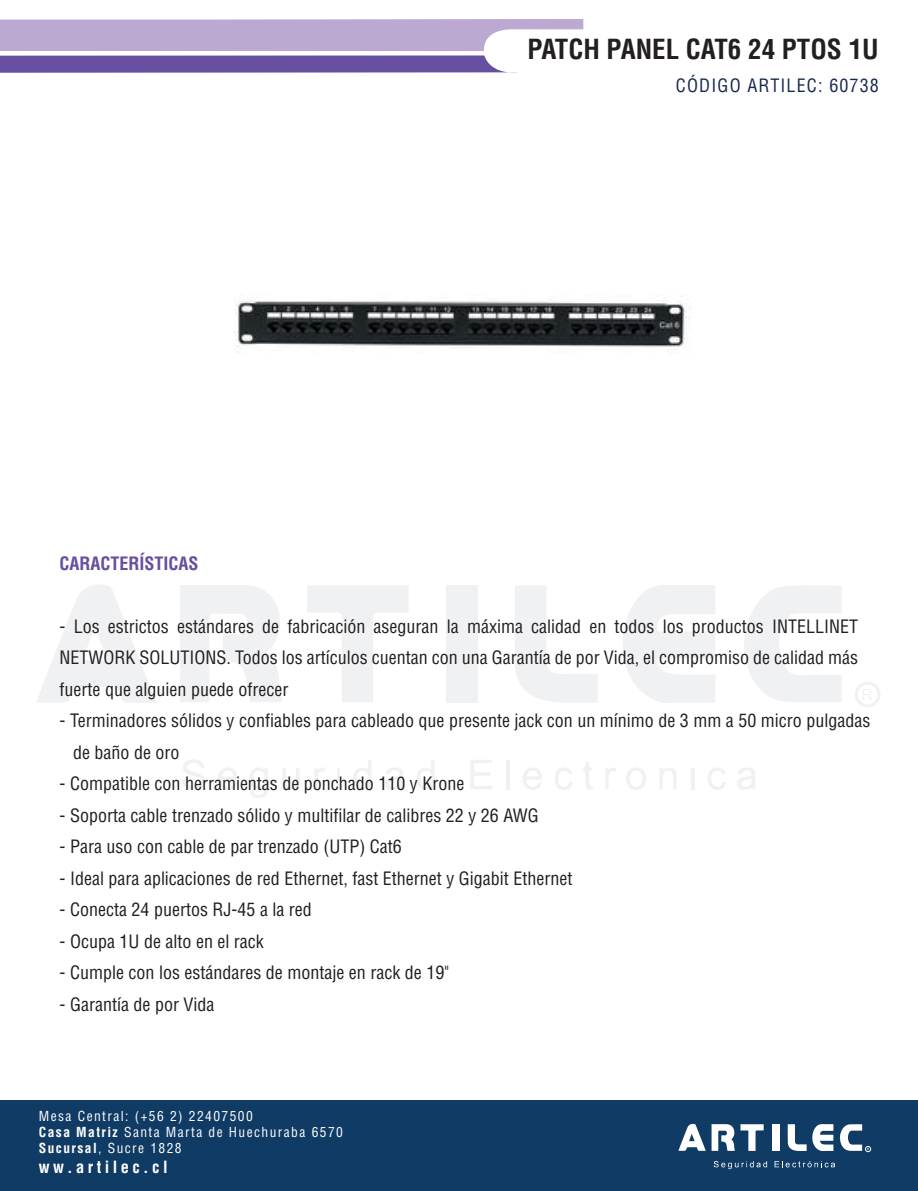
<style>
.page{position:relative;width:918px;height:1191px;background:#fff}
.page>*{position:absolute;margin:0;border:0;box-sizing:border-box;transform-origin:0 0}
.t1{font:700 condensed 27px "Helvetica";color:#231f20}
.t2{font:condensed 18px/31.5px "Helvetica";color:#231f20;text-align:justify}
.t3{font:condensed 18px "Helvetica";letter-spacing:.065em;color:#172850}
.t4{font:700 condensed 18px "Helvetica";color:#664ea0}
.t5{font:700 condensed 16.5px "Helvetica";letter-spacing:.21em;color:#fff}
.t6{font:condensed 13.5px/16.2px "Helvetica";letter-spacing:.105em;color:#fff}
.s1{font-weight:700}
</style>
<div class="page">
<img style="left:234px;top:299px;width:457px;height:55px">
<svg style="left:182px;top:760px;width:23px;height:29px"></svg>
<svg style="left:471px;top:760px;width:21px;height:29px"></svg>
<svg style="left:250px;top:768px;width:18px;height:30px"></svg>
<svg style="left:353px;top:760px;width:18px;height:30px"></svg>
<svg style="left:417px;top:760px;width:18px;height:30px"></svg>
<svg style="left:737px;top:768px;width:18px;height:21px"></svg>
<svg style="left:385px;top:768px;width:18px;height:21px"></svg>
<svg style="left:523px;top:768px;width:19px;height:22px"></svg>
<svg style="left:218px;top:768px;width:19px;height:22px"></svg>
<svg style="left:626px;top:768px;width:20px;height:22px"></svg>
<svg style="left:282px;top:768px;width:17px;height:22px"></svg>
<svg style="left:660px;top:768px;width:16px;height:21px"></svg>
<svg style="left:555px;top:768px;width:17px;height:22px"></svg>
<svg style="left:708px;top:768px;width:18px;height:22px"></svg>
<svg style="left:583px;top:761px;width:10px;height:28px"></svg>
<svg style="left:315px;top:768px;width:10px;height:21px"></svg>
<svg style="left:606px;top:768px;width:10px;height:21px"></svg>
<hr style="left:506px;top:760px;width:3px;height:29px;background:#031634">
<hr style="left:691px;top:768px;width:3px;height:21px;background:#031634">
<svg style="left:337px;top:768px;width:3px;height:21px"></svg>
<div style="left:855px;top:681px;width:26px;height:26px;border:3px solid #031634;border-radius:50%"></div>
<svg style="left:863px;top:689px;width:9px;height:11px"></svg>
<svg style="left:180px;top:585px;width:102px;height:117px"></svg>
<svg style="left:623px;top:585px;width:92px;height:118px"></svg>
<svg style="left:37px;top:585px;width:118px;height:117px"></svg>
<svg style="left:744px;top:586px;width:97px;height:116px"></svg>
<svg style="left:307px;top:586px;width:102px;height:116px"></svg>
<svg style="left:515px;top:586px;width:82px;height:117px"></svg>
<div style="left:446px;top:585px;width:32px;height:117px;background:#f0f1f3"></div>
<svg style="left:0;top:19px;width:583px;height:54px"></svg>
<div style="left:0;top:1100px;width:918px;height:90px;background:#103b64"></div>
<svg style="left:775px;top:1161px;width:60px;height:6px"></svg>
<svg style="left:714px;top:1161px;width:53px;height:8px"></svg>
<svg style="left:678px;top:1123px;width:28px;height:27px"></svg>
<svg style="left:839px;top:1124px;width:32px;height:27px"></svg>
<svg style="left:712px;top:1124px;width:52px;height:26px"></svg>
<svg style="left:788px;top:1124px;width:45px;height:27px"></svg>
<div style="left:772px;top:1124px;width:7px;height:26px;background:#fff"></div>
<h1 class="t1" style="left:527px;top:32px;width:353px">PATCH PANEL CAT6 24 PTOS 1U</h1>
<p class="t4" style="left:60px;top:551px;width:141px">CARACTERÍSTICAS</p>
<p class="t3" style="left:676px;top:74px;width:204px">CÓDIGO ARTILEC: 60738</p>
<p class="t2" style="left:60px;top:610px;width:800px">- Los estrictos estándares de fabricación aseguran la máxima calidad en todos los productos INTELLINET NETWORK SOLUTIONS. Todos los artículos cuentan con una Garantía de por Vida, el compromiso de calidad más fuerte que alguien puede ofrecer</p>
<p class="t2" style="left:73px;top:704px;width:799px;text-indent:-14px">- Terminadores sólidos y confiables para cableado que presente jack con un mínimo de 3 mm a 50 micro pulgadas de baño de oro</p>
<p class="t2" style="left:60px;top:767px;width:406px">- Compatible con herramientas de ponchado 110 y Krone</p>
<p class="t2" style="left:60px;top:799px;width:481px">- Soporta cable trenzado sólido y multifilar de calibres 22 y 26 AWG</p>
<p class="t2" style="left:60px;top:830px;width:344px">- Para uso con cable de par trenzado (UTP) Cat6</p>
<p class="t2" style="left:60px;top:862px;width:514px">- Ideal para aplicaciones de red Ethernet, fast Ethernet y Gigabit Ethernet</p>
<p class="t2" style="left:60px;top:893px;width:254px">- Conecta 24 puertos RJ-45 a la red</p>
<p class="t2" style="left:60px;top:925px;width:206px">- Ocupa 1U de alto en el rack</p>
<p class="t2" style="left:60px;top:956px;width:391px">- Cumple con los estándares de montaje en rack de 19"</p>
<p class="t2" style="left:60px;top:988px;width:156px">- Garantía de por Vida</p>
<p class="t6" style="left:39px;top:1107px;width:306px">Mesa Central: (+56 2) 22407500<br><span class="s1">Casa Matriz</span> Santa Marta de Huechuraba 6570<br><span class="s1">Sucursal</span>, Sucre 1828</p>
<p class="t5" style="left:39px;top:1156px;width:130px">ww.artilec.cl</p>
</div>
